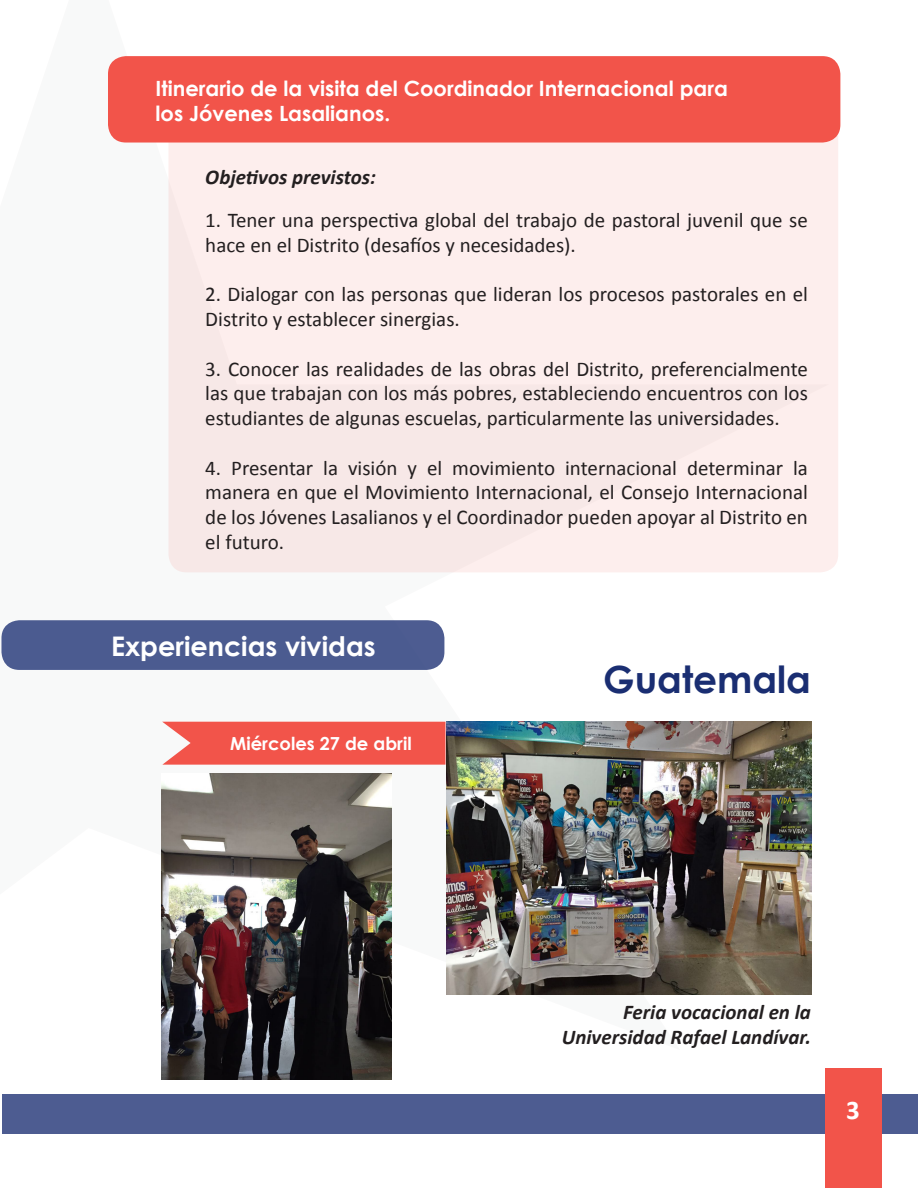
<style>
.page{position:relative;width:918px;height:1188px;background:#fff}
.page>*{position:absolute;margin:0;border:0;box-sizing:border-box;transform-origin:0 0}
.t1{font:700 37.5px "Century Gothic";color:#1a2e72}
.t2{font:700 27px "Century Gothic";color:#fff}
.t3{font:700 27px "Calibri";color:#fff}
.t4{font:21px/24.8px "Calibri";color:#231f20}
.t5{font:700 21px/24.8px "Century Gothic";color:#fff}
.t6{font:italic 700 21px "Calibri";color:#231f20}
.t7{font:700 18px "Century Gothic";color:#fff}
</style>
<div class="page">
<div style="left:3px;top:1094px;width:915px;height:40px;background:#4d5c91"></div>
<div style="left:825px;top:1068px;width:57px;height:120px;background:#f2544a"></div>
<div style="left:168px;top:119px;width:670px;height:453px;background:#fdeeed;border-radius:18px"></div>
<div style="left:1px;top:620px;width:443px;height:50px;background:#4b5b90;border-radius:18px"></div>
<div style="left:108px;top:56px;width:732px;height:87px;background:#f2544a;border-radius:18px"></div>
<img style="left:447px;top:721px;width:364px;height:274px">
<img style="left:162px;top:773px;width:230px;height:307px">
<svg style="left:162px;top:722px;width:283px;height:43px;background:#f25d54"></svg>
<p class="t5" style="left:156px;top:75px;width:574px">Itinerario de la visita del Coordinador Internacional para los Jóvenes Lasalianos.</p>
<p class="t6" style="left:205px;top:164px;width:172px">Objetivos previstos:</p>
<p class="t4" style="left:205px;top:207px;width:604px">1. Tener una perspectiva global del trabajo de pastoral juvenil que se hace en el Distrito (desafíos y necesidades).</p>
<p class="t4" style="left:205px;top:281px;width:604px">2. Dialogar con las personas que lideran los procesos pastorales en el<br>Distrito y establecer sinergias.</p>
<p class="t4" style="left:205px;top:355px;width:604px;text-align:justify">3. Conocer las realidades de las obras del Distrito, preferencialmente las que trabajan con los más pobres, estableciendo encuentros con los estudiantes de algunas escuelas, particularmente las universidades.</p>
<p class="t4" style="left:205px;top:454px;width:604px;text-align:justify">4. Presentar la visión y el movimiento internacional determinar la manera en que el Movimiento Internacional, el Consejo Internacional de los Jóvenes Lasalianos y el Coordinador pueden apoyar al Distrito en el futuro.</p>
<p class="t2" style="left:111px;top:626px;width:266px">Experiencias vividas</p>
<p class="t7" style="left:230px;top:730px;width:183px">Miércoles 27 de abril</p>
<p class="t1" style="left:603px;top:651px;width:209px">Guatemala</p>
<p class="t6" style="left:623px;top:999px;width:189px">Feria vocacional en la</p>
<p class="t6" style="left:562px;top:1024px;width:251px">Universidad Rafael Landívar.</p>
<p class="t3" style="left:846px;top:1093px;width:15px">3</p>
</div>
